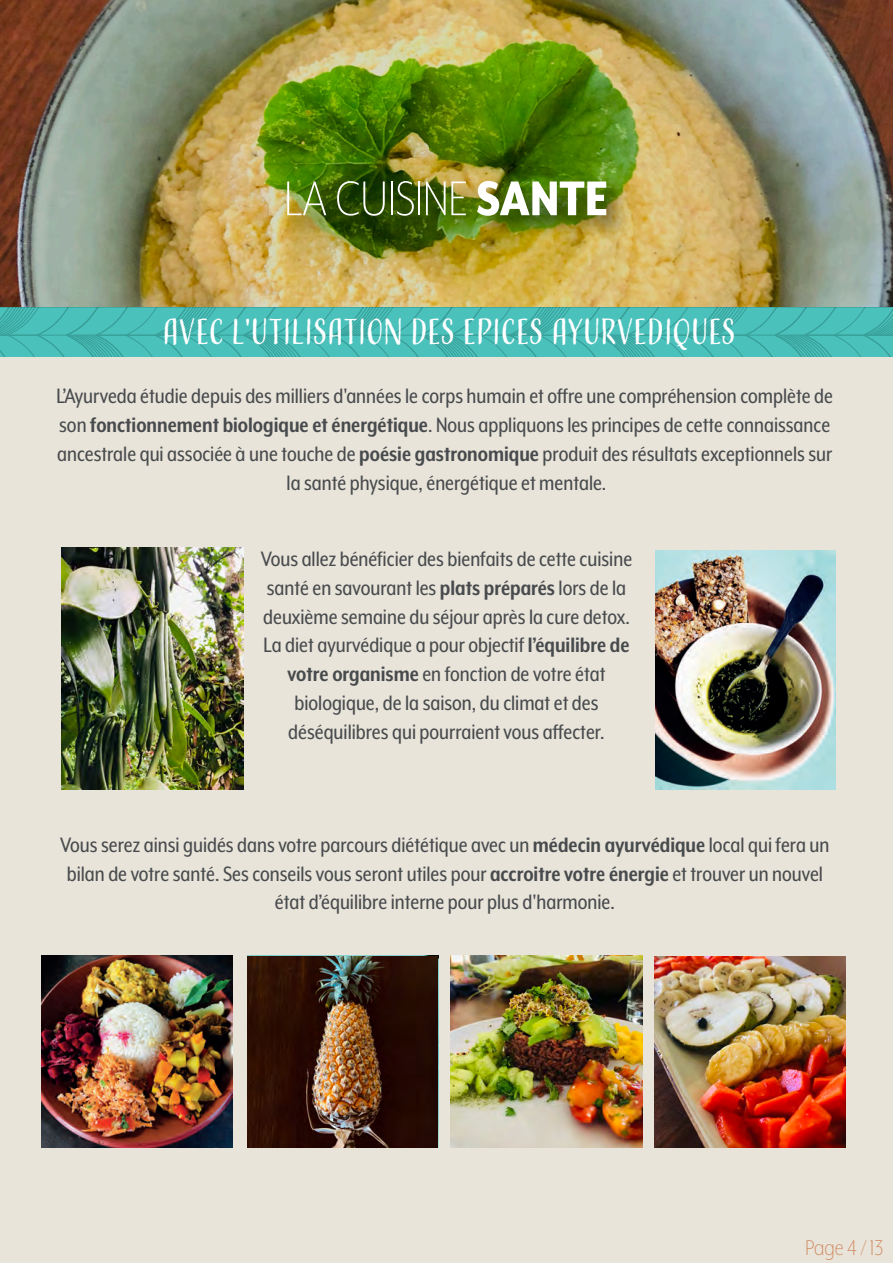
<style>
.page{position:relative;width:893px;height:1263px;background:#e9e4da}
.page>*{position:absolute;margin:0;border:0;box-sizing:border-box;transform-origin:0 0}
.t1{font:300 56.1px "Mr Eaves XL Mod Nar OT";color:#fff}
.t2{font:33.9px "Adorn Condensed Sans";letter-spacing:-.02em;color:#fff}
.t3{font:300 24.6px "Mr Eaves XL Mod Nar OT";color:#ce855a}
.t4{font:24px/28.8px "Mr Eaves XL Mod Nar OT";color:#484b4d;text-align:center}
.s1{font-weight:800}
.s2{font-weight:700}
</style>
<div class="page">
<svg style="left:0;top:308px;width:893px;height:49px;background:#47bbb5"></svg>
<hr style="left:746px;top:335px;width:147px;height:1px;background:#389f98">
<img style="left:655px;top:550px;width:180px;height:239px">
<img style="left:0;top:0;width:893px;height:307px">
<img style="left:272px;top:158px;width:369px;height:102px">
<img style="left:247px;top:956px;width:191px;height:191px">
<img style="left:451px;top:956px;width:191px;height:191px">
<img style="left:655px;top:956px;width:190px;height:191px">
<img style="left:42px;top:955px;width:191px;height:192px">
<img style="left:62px;top:548px;width:181px;height:241px">
<h1 class="t1" style="left:284px;top:169px;width:325px">LA CUISINE <span class="s1">SANTE</span></h1>
<h2 class="t2" style="left:162px;top:311px;width:576px">AVEC L'UTILISATION DES EPICES AYURVEDIQUES</h2>
<p class="t4" style="left:56px;top:381px;width:778px">L’Ayurveda étudie depuis des milliers d'années le corps humain et offre une compréhension complète de son <span class="s2">fonctionnement biologique et énergétique</span>. Nous appliquons les principes de cette connaissance ancestrale qui associée à une touche de <span class="s2">poésie gastronomique</span> produit des résultats exceptionnels sur la santé physique, énergétique et mentale.</p>
<p class="t4" style="left:261px;top:544px;width:373px">Vous allez bénéficier des bienfaits de cette cuisine santé en savourant les <span class="s2">plats préparés</span> lors de la deuxième semaine du séjour après la cure detox.<br>La diet ayurvédique a pour objectif <span class="s2">l’équilibre de votre organisme</span> en fonction de votre état biologique, de la saison, du climat et des déséquilibres qui pourraient vous affecter.</p>
<p class="t4" style="left:60px;top:830px;width:771px">Vous serez ainsi guidés dans votre parcours diététique avec un <span class="s2">médecin ayurvédique</span> local qui fera un bilan de votre santé. Ses conseils vous seront utiles pour <span class="s2">accroitre votre énergie</span> et trouver un nouvel état d’équilibre interne pour plus d'harmonie.</p>
<p class="t3" style="left:805px;top:1234px;width:79px">Page 4 / 13</p>
</div>
